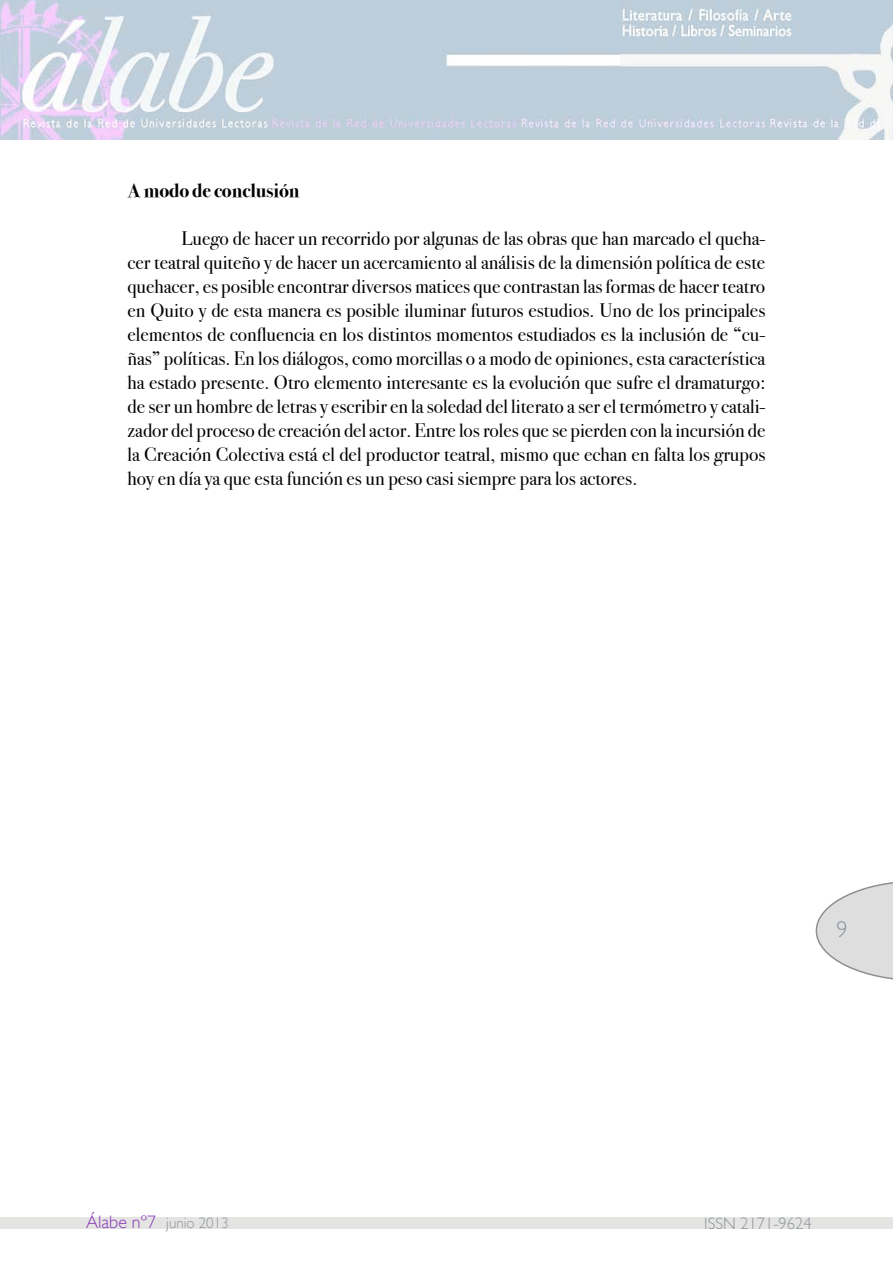
<style>
.page{position:relative;width:893px;height:1263px;background:#fff}
.page>*{position:absolute;margin:0;border:0;box-sizing:border-box;transform-origin:0 0}
.t1{font:300 22.5px "Gill Sans";color:#8a949d}
.t2{font:19.5px/24px "Bodoni Svty Two OSITCTT Book";color:#000;text-align:justify}
.t3{font:19.5px "Bodoni Svty Two OSITCTT Bold";color:#000}
.t4{font:300 16.5px "Gill Sans";color:#8c959c}
.t5{font:300 15px "Gill Sans";color:#8c959c}
.s1{font-size:18px;color:#893ab6}
</style>
<div class="page">
<svg style="left:816px;top:882px;width:77px;height:98px"></svg>
<img style="left:0;top:0;width:893px;height:139px">
<div style="left:0;top:1218px;width:893px;height:11px;background:#e4e4e3"></div>
<p class="t3" style="left:128px;top:179px;width:173px">A modo de conclusión</p>
<p class="t2" style="left:128px;top:226px;width:639px;text-indent:54px">Luego de hacer un recorrido por algunas de las obras que han marcado el queha&shy;cer teatral quiteño y de hacer un acercamiento al análisis de la dimensión política de este quehacer, es posible encontrar diversos matices que contrastan las formas de hacer teatro en Quito y de esta manera es posible iluminar futuros estudios. Uno de los principales elementos de confluencia en los distintos momentos estudiados es la inclusión de “cu&shy;ñas” políticas. En los diálogos, como morcillas o a modo de opiniones, esta característica ha estado presente. Otro elemento interesante es la evolución que sufre el dramaturgo: de ser un hombre de letras y escribir en la soledad del literato a ser el termómetro y catali&shy;zador del proceso de creación del actor. Entre los roles que se pierden con la incursión de la Creación Colectiva está el del productor teatral, mismo que echan en falta los grupos hoy en día ya que esta función es un peso casi siempre para los actores.</p>
<p class="t1" style="left:837px;top:917px;width:13px">9</p>
<p class="t5" style="left:86px;top:1214px;width:144px"><span class="s1">Álabe nº7</span> junio 2013</p>
<p class="t4" style="left:704px;top:1214px;width:109px">ISSN 2171-9624</p>
</div>
